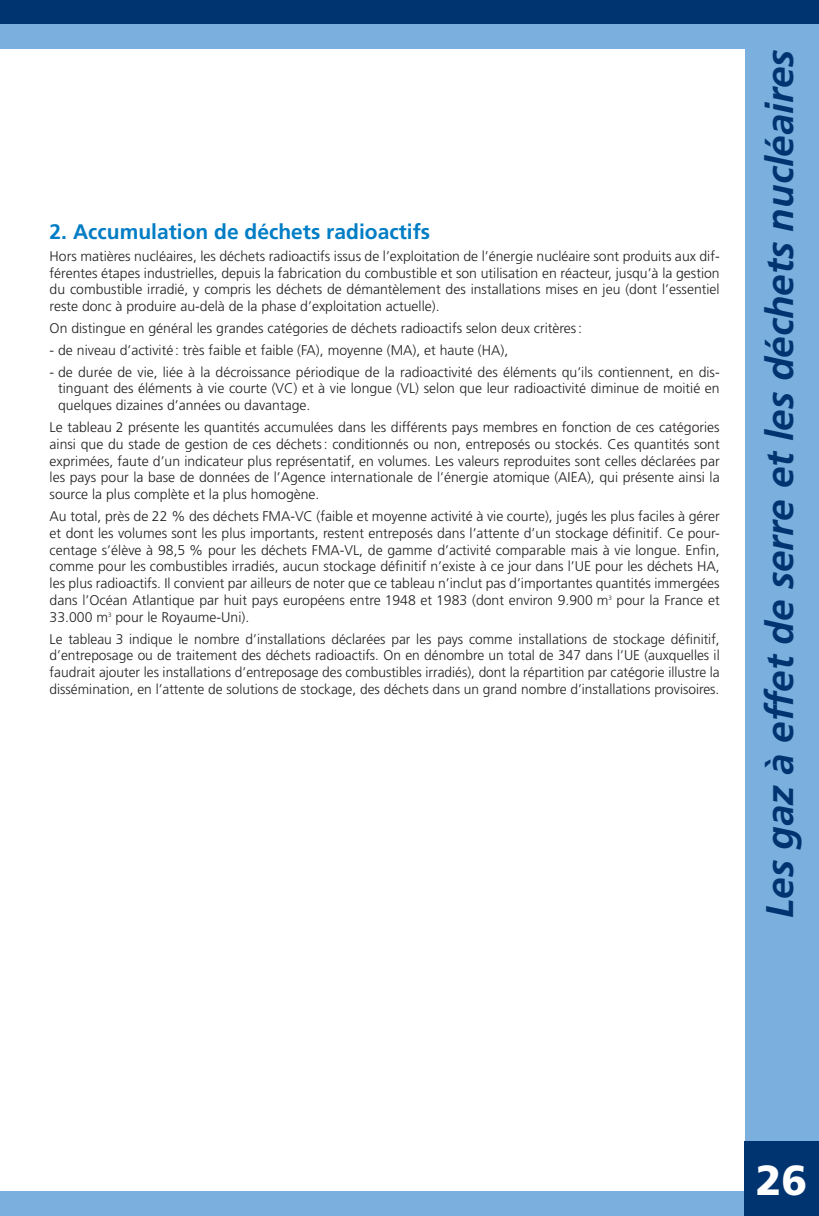
<style>
.page{position:relative;width:819px;height:1216px;background:#fff}
.page>*{position:absolute;margin:0;border:0;box-sizing:border-box;transform-origin:0 0}
.t1{font:900 42px "Frutiger";color:#fff}
.t2{font:italic 700 38.5px "Frutiger";color:#003471}
.t3{font:700 21px "Frutiger";color:#007dc5}
.t4{font:300 14px/16.8px "Frutiger";color:#231f20;text-align:justify}
.t5{font:300 6.3px "Frutiger";color:#231f20}
</style>
<div class="page">
<div style="left:0;top:0;width:819px;height:1215px;background:#003471"></div>
<div style="left:0;top:25px;width:819px;height:1190px;background:#7aafde"></div>
<div style="left:0;top:50px;width:744px;height:1141px;background:#fff"></div>
<div style="left:744px;top:1141px;width:75px;height:74px;background:#003471"></div>
<p class="t3" style="left:50px;top:223px;width:382px">2. Accumulation de déchets radioactifs</p>
<p class="t4" style="left:50px;top:249px;width:671px">Hors matières nucléaires, les déchets radioactifs issus de l’exploitation de l’énergie nucléaire sont produits aux dif&shy;férentes étapes industrielles, depuis la fabrication du combustible et son utilisation en réacteur, jusqu’à la gestion du combustible irradié, y compris les déchets de démantèlement des installations mises en jeu (dont l’essentiel reste donc à produire au-delà de la phase d’exploitation actuelle).</p>
<p class="t4" style="left:50px;top:321px;width:534px">On distingue en général les grandes catégories de déchets radioactifs selon deux critères :</p>
<p class="t4" style="left:50px;top:342px;width:460px">- de niveau d’activité : très faible et faible (FA), moyenne (MA), et haute (HA),</p>
<p class="t4" style="left:58px;top:364px;width:663px;text-indent:-9px">- de durée de vie, liée à la décroissance périodique de la radioactivité des éléments qu’ils contiennent, en dis&shy;tinguant des éléments à vie courte (VC) et à vie longue (VL) selon que leur radioactivité diminue de moitié en quelques dizaines d’années ou davantage.</p>
<p class="t4" style="left:50px;top:420px;width:671px">Le tableau 2 présente les quantités accumulées dans les différents pays membres en fonction de ces catégories ainsi que du stade de gestion de ces déchets : conditionnés ou non, entreposés ou stockés. Ces quantités sont exprimées, faute d’un indicateur plus représentatif, en volumes. Les valeurs reproduites sont celles déclarées par les pays pour la base de données de l’Agence internationale de l’énergie atomique (AIEA), qui présente ainsi la source la plus complète et la plus homogène.</p>
<p class="t4" style="left:50px;top:509px;width:671px">Au total, près de 22 % des déchets FMA-VC (faible et moyenne activité à vie courte), jugés les plus faciles à gérer et dont les volumes sont les plus importants, restent entreposés dans l’attente d’un stockage définitif. Ce pour&shy;centage s’élève à 98,5 % pour les déchets FMA-VL, de gamme d’activité comparable mais à vie longue. Enfin, comme pour les combustibles irradiés, aucun stockage définitif n’existe à ce jour dans l’UE pour les déchets HA, les plus radioactifs. Il convient par ailleurs de noter que ce tableau n’inclut pas d’importantes quantités immergées dans l’Océan Atlantique par huit pays européens entre 1948 et 1983 (dont environ 9.900 m</p>
<p class="t5" style="left:608px;top:595px;width:5px">3</p>
<p class="t4" style="left:616px;top:593px;width:105px">pour la France et</p>
<p class="t4" style="left:50px;top:607px;width:671px;line-height:21.7px;text-indent:66px">pour le Royaume-Uni).<br>Le tableau 3 indique le nombre d’installations déclarées par les pays comme installations de stockage définitif,</p>
<p class="t4" style="left:50px;top:648px;width:671px">d’entreposage ou de traitement des déchets radioactifs. On en dénombre un total de 347 dans l’UE (auxquelles il faudrait ajouter les installations d’entreposage des combustibles irradiés), dont la répartition par catégorie il lustre la dissémination, en l’attente de solutions de stockage, des déchets dans un grand nombre d’installations provisoires.</p>
<p class="t4" style="left:50px;top:609px;width:60px">33.000 m</p>
<p class="t5" style="left:108px;top:612px;width:5px">3</p>
<p class="t2" style="left:764px;top:918px;width:869px;rotate:-90deg">Les gaz à effet de serre et les déchets nucléaires</p>
<p class="t1" style="left:755px;top:1163px;width:53px">26</p>
</div>
